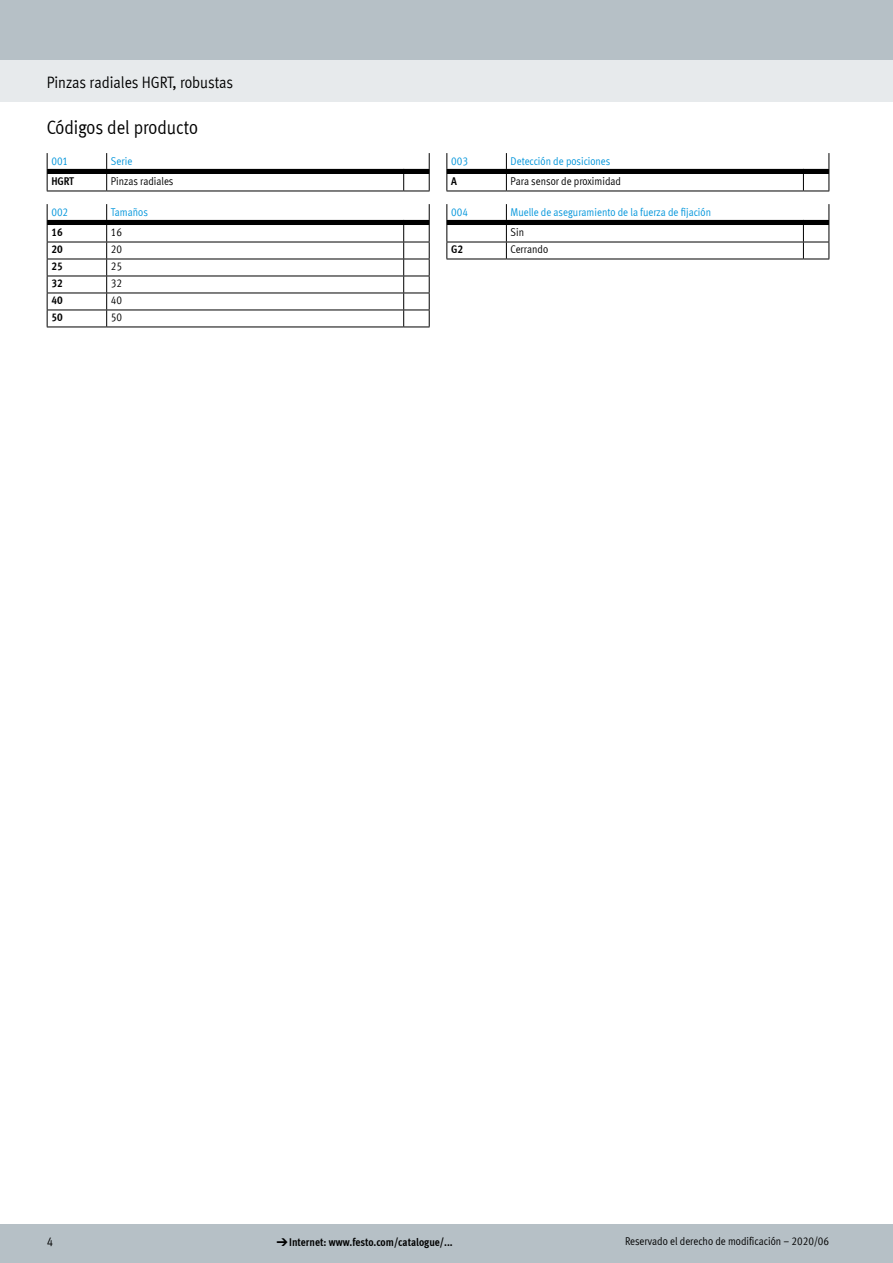
<style>
.page{position:relative;width:893px;height:1263px;background:#fff}
.page>*{position:absolute;margin:0;border:0;box-sizing:border-box;transform-origin:0 0}
.FES_title_section{font:19.5px "Meta Cond LF";color:#000}
.FES_title_family{font:16.5px "Meta Cond LF";letter-spacing:-.005em;color:#000}
.t1{font:12.75px "Meta Cond LF";color:#000}
.t2{font:11.25px "Meta Cond LF";color:#000}
.t3{font:11.25px/20.5px "Meta Cond LF";color:#0095db}
.t4{font:700 11.25px "Meta Cond LF";color:#000}
.s1{color:#000}
.s2{font-family:"Meto Pict 182";font-weight:400}
</style>
<div class="page">
<div style="left:0;top:1225px;width:893px;height:38px;background:#b6c0c6"></div>
<div style="left:0;top:60px;width:893px;height:42px;background:#e7eaec"></div>
<div style="left:0;top:0;width:893px;height:60px;background:#b6c0c6"></div>
<svg style="left:47px;top:153px;width:383px;height:39px"></svg>
<svg style="left:47px;top:204px;width:383px;height:124px"></svg>
<svg style="left:446px;top:153px;width:383px;height:39px"></svg>
<svg style="left:446px;top:204px;width:383px;height:56px"></svg>
<p class="FES_title_family" style="left:47px;top:72px;width:188px">Pinzas radiales HGRT, robustas</p>
<p class="FES_title_section" style="left:47px;top:116px;width:153px">Códigos del producto</p>
<p class="t3" style="left:51px;top:150px;width:18px">001</p>
<p class="t3" style="left:111px;top:150px;width:23px">Serie</p>
<p class="t4" style="left:51px;top:174px;width:24px">HGRT</p>
<p class="t2" style="left:111px;top:174px;width:64px">Pinzas radiales</p>
<p class="t3" style="left:51px;top:201px;width:18px">002</p>
<p class="t3" style="left:111px;top:201px;width:39px">Tamaños</p>
<p class="t4" style="left:51px;top:225px;width:13px">16</p>
<p class="t2" style="left:111px;top:225px;width:13px">16</p>
<p class="t4" style="left:51px;top:242px;width:13px">20</p>
<p class="t2" style="left:111px;top:242px;width:13px">20</p>
<p class="t4" style="left:51px;top:259px;width:13px">25</p>
<p class="t2" style="left:111px;top:259px;width:13px">25</p>
<p class="t4" style="left:51px;top:276px;width:13px">32</p>
<p class="t2" style="left:111px;top:276px;width:13px">32</p>
<p class="t4" style="left:51px;top:293px;width:13px">40</p>
<p class="t2" style="left:111px;top:293px;width:13px">40</p>
<p class="t4" style="left:51px;top:310px;width:13px">50</p>
<p class="t2" style="left:111px;top:310px;width:13px">50</p>
<p class="t3" style="left:451px;top:150px;width:18px">003</p>
<p class="t3" style="left:511px;top:150px;width:101px">Detección de posiciones</p>
<p class="t4" style="left:451px;top:174px;width:7px">A</p>
<p class="t2" style="left:511px;top:174px;width:112px">Para sensor de proximidad</p>
<p class="t3" style="left:451px;top:201px;width:18px">004</p>
<p class="t3" style="left:511px;top:201px;width:202px">Muelle de aseguramiento de la fuerza de fijación<br><span class="s1">Sin</span></p>
<p class="t4" style="left:451px;top:242px;width:13px">G2</p>
<p class="t2" style="left:511px;top:242px;width:39px">Cerrando</p>
<p class="t1" style="left:47px;top:1234px;width:8px">4</p>
<p class="t4" style="left:276px;top:1235px;width:178px"><span class="s2">d</span>Internet: www.festo.com/catalogue/...</p>
<p class="t2" style="left:625px;top:1234px;width:206px">Reservado el derecho de modificación – 2020/06</p>
</div>
